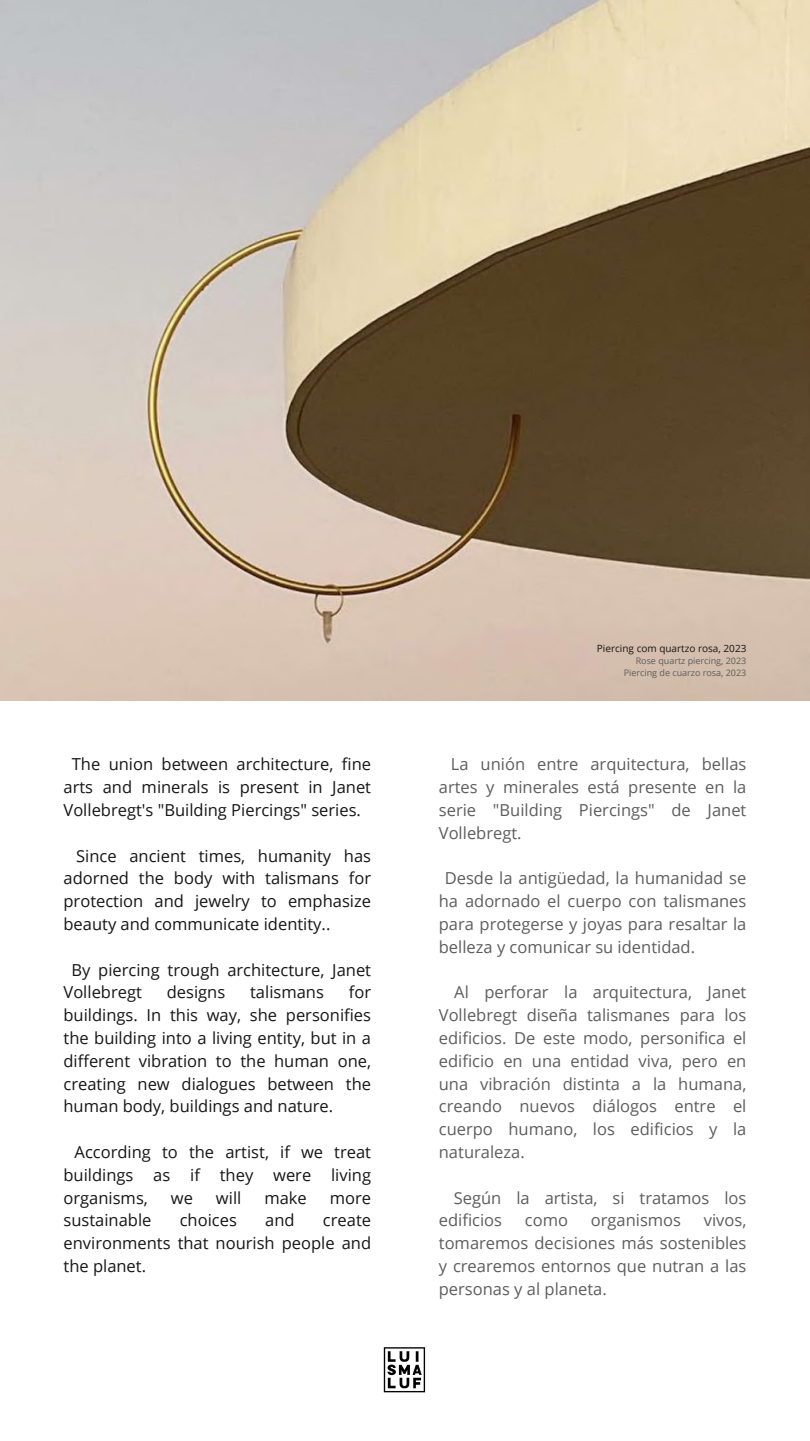
<style>
.page{position:relative;width:810px;height:1441px;background:#fff}
.page>*{position:absolute;margin:0;border:0;box-sizing:border-box;transform-origin:0 0}
.t1{font:16.5px/22.8px "Open Sans";color:#171616;text-align:justify}
.t2{font:16.5px/22.8px "Open Sans";color:#5d5d5d;text-align:justify}
.t3{font:10px "Open Sans";color:#171616}
.t4{font:9px "Open Sans";color:#5d5d5d}
</style>
<div class="page">
<img style="left:0;top:0;width:810px;height:700px">
<img style="left:383px;top:1347px;width:43px;height:45px">
<p class="t1" style="left:64px;top:752px;width:309px;text-indent:8px">The union between architecture, fine arts and minerals is present in Janet Vollebregt's "Building Piercings" series.</p>
<p class="t1" style="left:64px;top:843px;width:309px;text-indent:13px">Since ancient times, humanity has adorned the body with talismans for protection and jewelry to emphasize beauty and communicate identity..</p>
<h1 class="t1" style="left:64px;top:957px;width:309px;text-indent:8px">By piercing trough architecture, Janet<br>Vollebregt</h1>
<h1 class="t1" style="left:64px;top:980px;width:309px;text-indent:285px">for buildings. In this way, she personifies the building into a living entity, but in a different vibration to the human one, creating new dialogues between the human body, buildings and nature.</h1>
<h1 class="t1" style="left:64px;top:1139px;width:309px;text-indent:11px">According to the artist, if we treat buildings as if they were living organisms,</h1>
<h1 class="t1" style="left:167px;top:980px;width:60px">designs</h1>
<h1 class="t1" style="left:250px;top:980px;width:75px">talismans</h1>
<h1 class="t1" style="left:171px;top:1185px;width:24px">we</h1>
<h1 class="t1" style="left:216px;top:1185px;width:27px">will</h1>
<h1 class="t1" style="left:264px;top:1185px;width:44px">make</h1>
<h1 class="t1" style="left:330px;top:1185px;width:43px">more</h1>
<h1 class="t1" style="left:64px;top:1208px;width:89px">sustainable</h1>
<h1 class="t1" style="left:180px;top:1208px;width:59px">choices</h1>
<h1 class="t1" style="left:265px;top:1208px;width:31px">and</h1>
<h1 class="t1" style="left:64px;top:1208px;width:309px;text-indent:259px">create environments that nourish people and the planet.</h1>
<h1 class="t3" style="left:597px;top:641px;width:151px">Piercing com quartzo rosa, 2023</h1>
<h1 class="t4" style="left:636px;top:654px;width:112px">Rose quartz piercing, 2023</h1>
<p class="t4" style="left:624px;top:666px;width:124px">Piercing de cuarzo rosa, 2023</p>
<h1 class="t2" style="left:439px;top:752px;width:309px;text-indent:12px">La unión entre arquitectura, bellas artes y minerales está presente en la serie "Building Piercings" de Janet Vollebregt.</h1>
<h1 class="t2" style="left:439px;top:866px;width:309px;text-indent:6px">Desde la antigüedad, la humanidad se ha adornado el cuerpo con talismanes para protegerse y joyas para resaltar la belleza y comunicar su identidad.</h1>
<h1 class="t2" style="left:439px;top:980px;width:309px;text-indent:15px">Al perforar la arquitectura, Janet Vollebregt diseña talismanes para los edificios. De este modo, personifica el edificio en una entidad viva, pero en una vibración distinta a la humana, creando nuevos diálogos entre el cuerpo humano, los edificios y la naturaleza.</h1>
<h1 class="t2" style="left:439px;top:1185px;width:309px;text-indent:15px">Según la artista, si tratamos los edificios</h1>
<h1 class="t2" style="left:439px;top:1208px;width:309px;text-indent:265px">vivos, tomaremos decisiones más sostenibles y crearemos entornos que nutran a las personas y al planeta.</h1>
<h1 class="t2" style="left:525px;top:1208px;width:45px">como</h1>
<h1 class="t2" style="left:591px;top:1208px;width:92px">organismos</h1>
</div>
